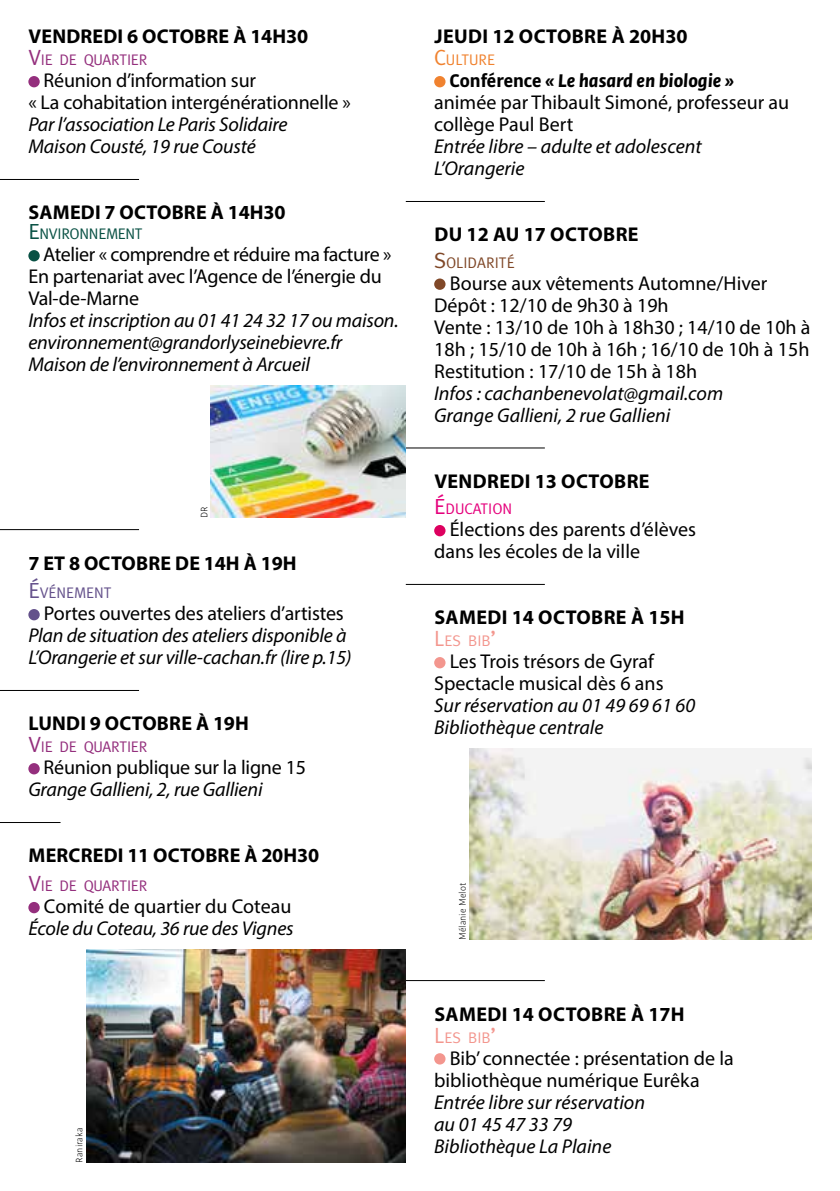
<style>
.page{position:relative;width:840px;height:1191px;background:#fff}
.page>*{position:absolute;margin:0;border:0;box-sizing:border-box;transform-origin:0 0}
.t1{font:italic 20px/22px "Myriad Pro";letter-spacing:-.01em;color:#000}
.t2{font:20px/22px "Myriad Pro";color:#000}
.t3{font:700 20px "Myriad Pro";letter-spacing:.01em;color:#000}
.t4{font:20px/22px "Myriad Pro";letter-spacing:-.02em;color:#000}
.t5{font:italic 700 19.6px "Bulo";color:#000}
.t6{font:15.4px "Meta Caps";letter-spacing:-.015em;color:#942f7d}
.t7{font:15.4px "Meta Caps";color:#f3968e}
.t8{font:15.4px "Meta Caps";letter-spacing:-.015em;color:#095144}
.t9{font:15.4px "Meta Caps";color:#804828}
.t10{font:15.4px "Meta Caps";color:#64518b}
.t11{font:15.4px "Meta Caps";color:#e5007c}
.t12{font:15.4px "Meta Caps";color:#f0822f}
.t13{font:300 10px "Bulo";color:#000}
.s1{font-size:22px}
.s2{font-style:normal}
</style>
<div class="page">
<hr style="left:0;top:179px;width:139px;height:1px;background:#000">
<hr style="left:0;top:529px;width:139px;height:1px;background:#000">
<hr style="left:0;top:690px;width:139px;height:1px;background:#000">
<hr style="left:0;top:822px;width:60px;height:1px;background:#000">
<div style="left:28px;top:76px;width:12px;height:11px;background:#942f7d;border-radius:50%"></div>
<div style="left:28px;top:250px;width:12px;height:11px;background:#095144;border-radius:50%"></div>
<div style="left:28px;top:609px;width:12px;height:11px;background:#64518b;border-radius:50%"></div>
<div style="left:28px;top:763px;width:12px;height:11px;background:#942f7d;border-radius:50%"></div>
<div style="left:28px;top:902px;width:12px;height:11px;background:#942f7d;border-radius:50%"></div>
<hr style="left:405px;top:201px;width:139px;height:1px;background:#000">
<hr style="left:405px;top:447px;width:139px;height:1px;background:#000">
<hr style="left:405px;top:584px;width:139px;height:1px;background:#000">
<hr style="left:405px;top:980px;width:139px;height:1px;background:#000">
<div style="left:434px;top:76px;width:11px;height:11px;background:#f0822f;border-radius:50%"></div>
<div style="left:434px;top:278px;width:11px;height:12px;background:#804828;border-radius:50%"></div>
<div style="left:434px;top:525px;width:11px;height:11px;background:#dd005f;border-radius:50%"></div>
<div style="left:434px;top:657px;width:11px;height:11px;background:#f3968e;border-radius:50%"></div>
<div style="left:434px;top:1053px;width:11px;height:11px;background:#f3968e;border-radius:50%"></div>
<img style="left:211px;top:386px;width:194px;height:132px">
<img style="left:86px;top:949px;width:319px;height:213px">
<img style="left:469px;top:748px;width:342px;height:191px">
<p class="t3" style="left:29px;top:24px;width:281px">VENDREDI 6 OCTOBRE À 14H30</p>
<p class="t6" style="left:28px;top:51px;width:120px"><span class="s1">V</span>IE DE QUARTIER</p>
<p class="t2" style="left:28px;top:69px;width:324px;text-indent:15px">Réunion d’information sur<br>« La cohabitation intergénérationnelle »</p>
<p class="t1" style="left:28px;top:113px;width:261px">Par l’association Le Paris Solidaire<br>Maison Cousté, 19 rue Cousté</p>
<p class="t3" style="left:29px;top:200px;width:258px">SAMEDI 7 OCTOBRE À 14H30</p>
<p class="t8" style="left:28px;top:225px;width:116px"><span class="s1">E</span>NVIRONNEMENT</p>
<p class="t4" style="left:28px;top:243px;width:364px;text-indent:15px">Atelier « comprendre et réduire ma facture »<br>En partenariat avec l’Agence de l’énergie du<br>Val-de-Marne</p>
<p class="t1" style="left:28px;top:309px;width:371px">Infos et inscription au 01 41 24 32 17 ou maison. environnement@grandorlyseinebievre.fr<br>Maison de l’environnement à Arcueil</p>
<p class="t13" style="left:198px;top:517px;width:13px;rotate:-90deg">DR</p>
<p class="t3" style="left:28px;top:550px;width:269px">7 ET 8 OCTOBRE DE 14H À 19H</p>
<p class="t10" style="left:28px;top:584px;width:84px"><span class="s1">É</span>VÉNEMENT</p>
<p class="t2" style="left:44px;top:602px;width:301px">Portes ouvertes des ateliers d’artistes</p>
<p class="t1" style="left:28px;top:624px;width:324px">Plan de situation des ateliers disponible à<br>L’Orangerie et sur ville-cachan.fr (lire p.15)</p>
<p class="t3" style="left:29px;top:710px;width:222px">LUNDI 9 OCTOBRE À 19H</p>
<p class="t6" style="left:28px;top:738px;width:120px"><span class="s1">V</span>IE DE QUARTIER</p>
<p class="t2" style="left:44px;top:756px;width:264px">Réunion publique sur la ligne 15</p>
<p class="t1" style="left:28px;top:778px;width:235px">Grange Gallieni, 2, rue Gallieni</p>
<p class="t3" style="left:29px;top:842px;width:292px">MERCREDI 11 OCTOBRE À 20H30</p>
<p class="t6" style="left:28px;top:877px;width:120px"><span class="s1">V</span>IE DE QUARTIER</p>
<p class="t2" style="left:44px;top:895px;width:249px">Comité de quartier du Coteau</p>
<p class="t1" style="left:28px;top:917px;width:267px">École du Coteau, 36 rue des Vignes</p>
<p class="t13" style="left:73px;top:1162px;width:36px;rotate:-90deg">Raniraka</p>
<p class="t3" style="left:434px;top:24px;width:255px">JEUDI 12 OCTOBRE À 20H30</p>
<p class="t12" style="left:434px;top:51px;width:63px"><span class="s1">C</span>ULTURE</p>
<p class="t5" style="left:449px;top:68px;width:286px"><span class="s2">Conférence</span> « Le hasard en biologie »</p>
<p class="t2" style="left:434px;top:91px;width:356px">animée par Thibault Simoné, professeur au collège Paul Bert</p>
<p class="t1" style="left:434px;top:135px;width:269px">Entrée libre – adulte et adolescent<br>L’Orangerie</p>
<p class="t3" style="left:434px;top:222px;width:206px">DU 12 AU 17 OCTOBRE</p>
<p class="t9" style="left:434px;top:254px;width:80px"><span class="s1">S</span>OLIDARITÉ</p>
<p class="t2" style="left:434px;top:272px;width:378px;text-indent:16px">Bourse aux vêtements Automne/Hiver Dépôt : 12/10 de 9h30 à 19h<br>Vente : 13/10 de 10h à 18h30 ; 14/10 de 10h à 18h ; 15/10 de 10h à 16h ; 16/10 de 10h à 15h Restitution : 17/10 de 15h à 18h</p>
<p class="t1" style="left:434px;top:382px;width:290px">Infos : cachanbenevolat@gmail.com<br>Grange Gallieni, 2 rue Gallieni</p>
<p class="t3" style="left:434px;top:468px;width:217px">VENDREDI 13 OCTOBRE</p>
<p class="t11" style="left:434px;top:500px;width:79px"><span class="s1">É</span>DUCATION</p>
<p class="t2" style="left:434px;top:518px;width:263px;text-indent:16px">Élections des parents d’élèves dans les écoles de la ville</p>
<p class="t3" style="left:434px;top:604px;width:252px">SAMEDI 14 OCTOBRE À 15H</p>
<p class="t7" style="left:434px;top:632px;width:64px"><span class="s1">L</span>ES BIB<span class="s1">’</span></p>
<p class="t2" style="left:434px;top:650px;width:231px;text-align:center">Les Trois trésors de Gyraf<br>Spectacle musical dès 6 ans</p>
<p class="t1" style="left:434px;top:694px;width:262px">Sur réservation au 01 49 69 61 60<br>Bibliothèque centrale</p>
<p class="t13" style="left:456px;top:940px;width:59px;rotate:-90deg">Mélanie Melot</p>
<p class="t3" style="left:434px;top:1000px;width:252px">SAMEDI 14 OCTOBRE À 17H</p>
<p class="t7" style="left:434px;top:1028px;width:64px"><span class="s1">L</span>ES BIB<span class="s1">’</span></p>
<p class="t2" style="left:434px;top:1046px;width:301px;text-indent:16px">Bib’ connectée : présentation de la bibliothèque numérique Eurêka</p>
<p class="t1" style="left:434px;top:1090px;width:212px">Entrée libre sur réservation au 01 45 47 33 79<br>Bibliothèque La Plaine</p>
</div>
